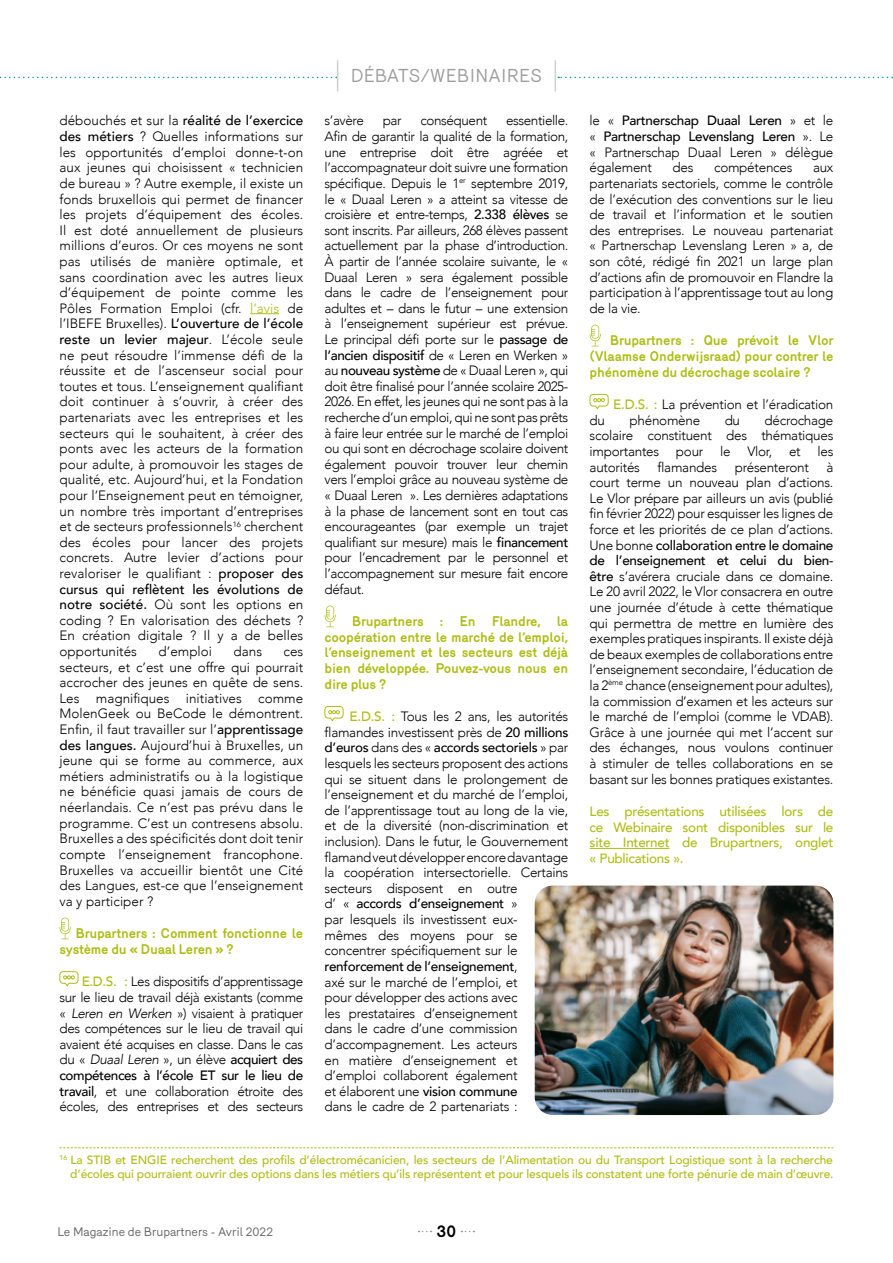
<style>
.page{position:relative;width:893px;height:1263px;background:#fff}
.page>*{position:absolute;margin:0;border:0;box-sizing:border-box;transform-origin:0 0}
.t1{font:18px "Merkury";color:#9d9d9c}
.t2{font:700 16.5px "Merkury";color:#000}
.t3{font:300 13.5px/15.6px "Avenir";letter-spacing:-.02em;color:#000;text-align:justify}
.t4{font:700 13.5px/15.6px "Merkury";letter-spacing:-.02em;color:#aebd14;text-align:justify}
.t5{font:500 13.5px/15.6px "Avenir";letter-spacing:-.02em;color:#aebd14;text-align:justify}
.t6{font:500 12px/13.5px "Avenir";letter-spacing:-.01em;color:#aebd14;text-align:right}
.t7{font:12px "Merkury";color:#646363}
.s1{font-weight:500}
.s2{color:#aebd14}
.s3{font-weight:500;color:#aebd14}
.s4{font-style:italic}
</style>
<div class="page">
<svg style="left:0;top:77px;width:337px;height:1px"></svg>
<hr style="left:337px;top:60px;width:1px;height:32px;background:#d0d0d0">
<hr style="left:555px;top:60px;width:1px;height:32px;background:#d0d0d0">
<svg style="left:558px;top:77px;width:335px;height:1px"></svg>
<svg style="left:250px;top:313px;width:29px;height:1px"></svg>
<svg style="left:59px;top:917px;width:12px;height:22px"></svg>
<svg style="left:59px;top:971px;width:20px;height:16px"></svg>
<svg style="left:324px;top:605px;width:12px;height:22px"></svg>
<svg style="left:324px;top:706px;width:20px;height:16px"></svg>
<hr style="left:590px;top:848px;width:79px;height:1px;background:#aebd14">
<svg style="left:589px;top:325px;width:12px;height:22px"></svg>
<svg style="left:589px;top:394px;width:20px;height:16px"></svg>
<svg style="left:60px;top:1147px;width:773px;height:1px"></svg>
<img style="left:535px;top:885px;width:298px;height:230px">
<p class="t3" style="left:60px;top:113px;width:245px">débouchés et sur la <span class="s1">réalité de l’exercice des métiers</span> ? Quelles informations sur les opportunités d’emploi donne-t-on aux jeunes qui choisissent « technicien de bureau » ? Autre exemple, il existe un fonds bruxellois qui permet de financer les projets d’équipement des écoles.<br>Il est doté annuellement de plusieurs millions d’euros. Or ces moyens ne sont pas utilisés de manière optimale, et sans coordination avec les autres lieux d’équipement de pointe comme les Pôles Formation Emploi (cfr. <span class="s2">l’avis</span> de l’IBEFE Bruxelles). <span class="s1">L’ouverture de l’école reste un levier majeur</span>. L’école seule ne peut résoudre l’immense défi de la réussite et de l’ascenseur social pour toutes et tous. L’enseignement qualifiant doit continuer à s’ouvrir, à créer des partenariats avec les entreprises et les secteurs qui le souhaitent, à créer des ponts avec les acteurs de la formation pour adulte, à promouvoir les stages de qualité, etc. Aujourd’hui, et la Fondation pour l’Enseignement peut en témoigner, un nombre très important d’entreprises et de secteurs professionnels<sup>16</sup> cherchent des écoles pour lancer des projets concrets. Autre levier d’actions pour revaloriser le qualifiant : <span class="s1">proposer des cursus qui reflètent les évolutions de notre société.</span> Où sont les options en coding ? En valorisation des déchets ?<br>En création digitale ? Il y a de belles opportunités</p>
<p class="t3" style="left:159px;top:643px;width:55px">d’emploi</p>
<p class="t3" style="left:234px;top:643px;width:30px">dans</p>
<p class="t3" style="left:60px;top:643px;width:245px;text-indent:224px">ces secteurs, et c’est une offre qui pourrait accrocher des jeunes en quête de sens.<br>Les magnifiques initiatives comme MolenGeek ou BeCode le démontrent.<br>Enfin, il faut travailler sur l’<span class="s1">apprentissage des langues.</span> Aujourd’hui à Bruxelles, un jeune qui se forme au commerce, aux métiers administratifs ou à la logistique ne bénéficie quasi jamais de cours de néerlandais. Ce n’est pas prévu dans le programme. C’est un contresens absolu.<br>Bruxelles a des spécificités dont doit tenir compte l’enseignement francophone.<br>Bruxelles va accueillir bientôt une Cité des Langues, est-ce que l’enseignement va y participer ?</p>
<p class="t4" style="left:60px;top:924px;width:245px;text-indent:16px">Brupartners : Comment fonctionne le système du « Duaal Leren » ?</p>
<p class="t3" style="left:60px;top:974px;width:245px;text-indent:22px"><span class="s3">E.D.S. :</span> Les dispositifs d’apprentissage sur le lieu de travail déjà existants (comme « <span class="s4">Leren en Werken</span> ») visaient à pratiquer des compétences sur le lieu de travail qui avaient été acquises en classe. Dans le cas du « <span class="s4">Duaal Leren</span> », un élève <span class="s1">acquiert des compétences à l’école ET sur le lieu de travail</span>, et une collaboration étroite des écoles, des entreprises et des secteurs</p>
<h1 class="t1" style="left:351px;top:63px;width:193px">DÉBATS/WEBINAIRES</h1>
<p class="t3" style="left:325px;top:113px;width:245px;text-indent:181px">essentielle.<br>Afin de garantir la qualité de la formation, une entreprise doit être agréée et l’accompagnateur doit suivre une formation spécifique. Depuis le 1<sup>er</sup> septembre 2019, le « Duaal Leren » a atteint sa vitesse de croisière et entre-temps, <span class="s1">2.338 élèves</span> se sont inscrits. Par ailleurs, 268 élèves passent actuellement par la phase d’introduction.<br>À partir de l’année scolaire suivante, le « Duaal Leren » sera également possible dans le cadre de l’enseignement pour adultes et – dans le futur – une extension à l’enseignement supérieur est prévue.<br>Le principal défi porte sur le <span class="s1">passage de l’ancien dispositif</span> de « Leren en Werken » au <span class="s1">nouveau système</span> de « Duaal Leren », qui doit être finalisé pour l’année scolaire 2025- 2026. En effet, les jeunes qui ne sont pas à la recherche d’un emploi, qui ne sont pas prêts à faire leur entrée sur le marché de l’emploi ou qui sont en décrochage scolaire doivent également pouvoir trouver leur chemin vers l’emploi grâce au nouveau système de « Duaal Leren ». Les dernières adaptations à la phase de lancement sont en tout cas encourageantes (par exemple un trajet qualifiant sur mesure) mais le <span class="s1">financement </span>pour l’encadrement par le personnel et l’accompagnement sur mesure fait encore défaut.</p>
<p class="t4" style="left:325px;top:612px;width:245px;text-indent:27px">Brupartners : En Flandre, la coopération entre le marché de l’emploi, l’enseignement et les secteurs est déjà bien développée. Pouvez-vous nous en dire plus ?</p>
<p class="t3" style="left:325px;top:709px;width:245px;text-align:left;text-indent:25px"><span class="s3">E.D.S. :</span> Tous les 2 ans, les autorités flamandes investissent près de <span class="s1">20 millions d’euros</span> dans des « <span class="s1">accords sectoriels</span> » par lesquels les secteurs proposent des actions qui se situent dans le prolongement de l’enseignement et du marché de l’emploi, de l’apprentissage tout au long de la vie, et de la diversité (non-discrimination et inclusion). Dans le futur, le Gouvernement flamand veut développer encore davantage la coopération intersectorielle. Certains secteurs disposent en outre<br>d’ « <span class="s1">accords d’enseignement</span> »<br>par lesquels ils investissent eux-<br>mêmes des moyens pour se concentrer spécifiquement sur le <span class="s1">renforcement de l’enseignement</span>,<br>axé sur le marché de l’emploi, et<br>pour développer des actions avec<br>les prestataires d’enseignement<br>dans le cadre d’une commission d’accompagnement. Les acteurs<br>en matière d’enseignement et d’emploi collaborent également<br>et élaborent une <span class="s1">vision commune<br></span>dans le cadre de 2 partenariats :</p>
<p class="t3" style="left:325px;top:113px;width:41px">s’avère</p>
<p class="t3" style="left:383px;top:113px;width:20px">par</p>
<p class="t3" style="left:420px;top:113px;width:68px">conséquent</p>
<p class="t3" style="left:590px;top:113px;width:245px">le « <span class="s1">Partnerschap Duaal Leren</span> » et le « <span class="s1">Partnerschap Levenslang Leren</span> ». Le « Partnerschap Duaal Leren » délègue également</p>
<p class="t3" style="left:673px;top:160px;width:22px">des</p>
<p class="t3" style="left:714px;top:160px;width:80px">compétences</p>
<p class="t3" style="left:590px;top:160px;width:245px;text-indent:223px">aux partenariats sectoriels, comme le contrôle de l’exécution des conventions sur le lieu de travail et l’information et le soutien des entreprises. Le nouveau partenariat « Partnerschap Levenslang Leren » a, de son côté, rédigé fin 2021 un large plan d’actions afin de promouvoir en Flandre la participation à l’apprentissage tout au long de la vie.</p>
<p class="t4" style="left:590px;top:332px;width:245px;text-indent:20px">Brupartners : Que prévoit le Vlor (Vlaamse Onderwijsraad) pour contrer le phénomène du décrochage scolaire ?</p>
<p class="t3" style="left:613px;top:397px;width:222px"><span class="s3">E.D.S. :</span> La prévention et l’éradication</p>
<p class="t3" style="left:590px;top:412px;width:17px">du</p>
<p class="t3" style="left:630px;top:412px;width:72px">phénomène</p>
<p class="t3" style="left:725px;top:412px;width:17px">du</p>
<p class="t3" style="left:590px;top:412px;width:245px;text-indent:175px">décrochage scolaire constituent des thématiques importantes pour le Vlor, et les autorités</p>
<p class="t3" style="left:658px;top:459px;width:61px">flamandes</p>
<p class="t3" style="left:735px;top:459px;width:76px">présenteront</p>
<p class="t3" style="left:590px;top:459px;width:245px;text-indent:237px">à court terme un nouveau plan d’actions.<br>Le Vlor prépare par ailleurs un avis (publié fin février 2022) pour esquisser les lignes de force et les priorités de ce plan d’actions.<br>Une bonne <span class="s1">collaboration entre le domaine de l’enseignement et celui du bien&shy;être</span> s’avérera cruciale dans ce domaine.<br>Le 20 avril 2022, le Vlor consacrera en outre une journée d’étude à cette thématique qui permettra de mettre en lumière des exemples pratiques inspirants. Il existe déjà de beaux exemples de collaborations entre l’enseignement secondaire, l’éducation de la 2<sup>ème</sup> chance (enseignement pour adultes), la commission d’examen et les acteurs sur le marché de l’emploi (comme le VDAB).<br>Grâce à une journée qui met l’accent sur des échanges, nous voulons continuer à stimuler de telles collaborations en se basant sur les bonnes pratiques existantes.</p>
<p class="t5" style="left:590px;top:803px;width:245px">Les présentations utilisées lors de ce Webinaire sont disponibles sur le site Internet de Brupartners, onglet « Publications ».</p>
<p class="t6" style="left:60px;top:1153px;width:775px"><sup>16</sup> La STIB et ENGIE recherchent des profils d’électromécanicien, les secteurs de l’Alimentation ou du Transport Logistique sont à la recherche d’écoles qui pourraient ouvrir des options dans les métiers qu’ils représentent et pour lesquels ils constatent une forte pénurie de main d’œuvre.</p>
<p class="t7" style="left:57px;top:1223px;width:217px">Le Magazine de Brupartners - Avril 2022</p>
<p class="t2" style="left:437px;top:1219px;width:21px">30</p>
</div>
